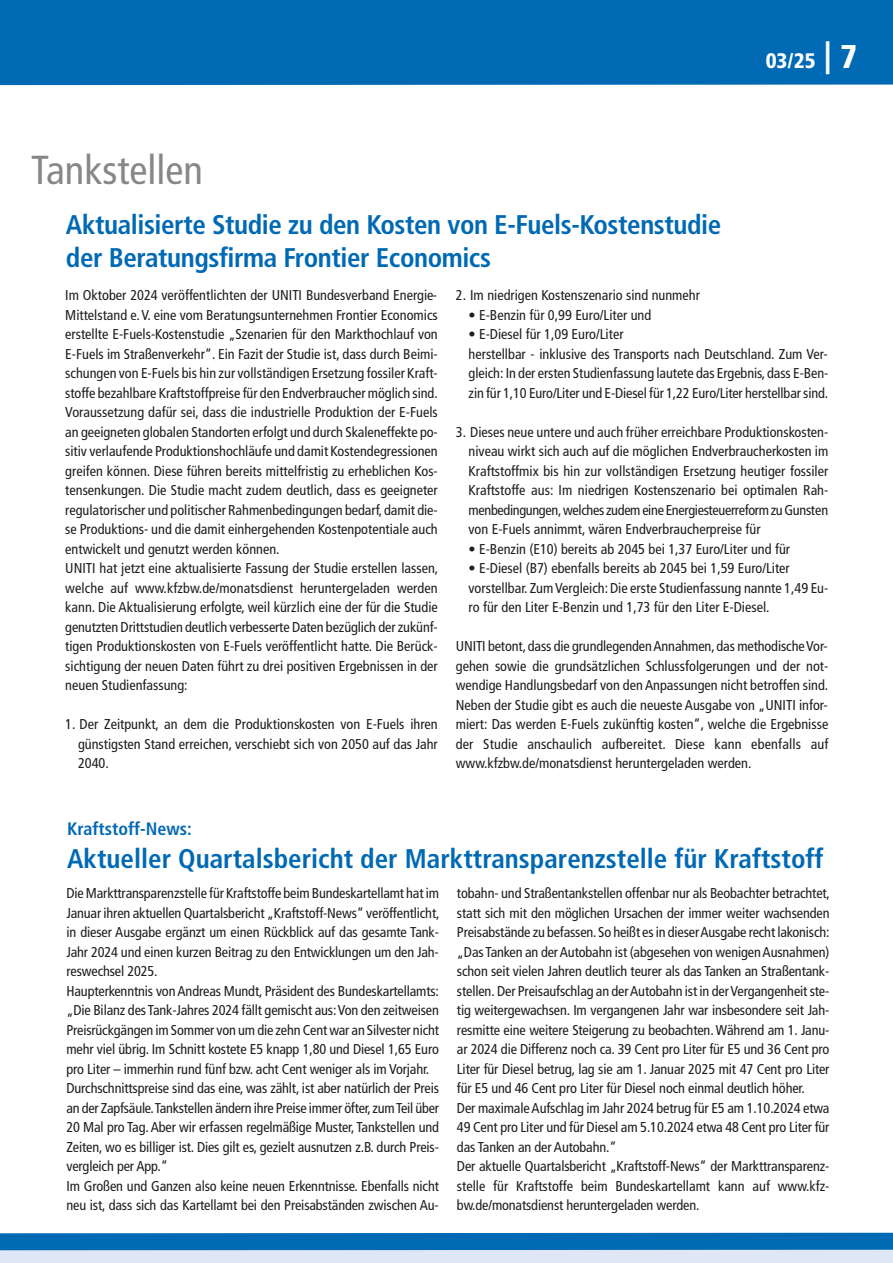
<style>
.page{position:relative;width:893px;height:1263px;background:#fff}
.page>*{position:absolute;margin:0;border:0;box-sizing:border-box;transform-origin:0 0}
.t1{font:condensed 40.5px "Frutiger";color:#878787}
.t2{font:700 condensed 27px/33px "Frutiger";letter-spacing:-.015em;color:#0069b4}
.t3{font:900 condensed 21px "Frutiger";color:#fff}
.t4{font:700 condensed 18px "Frutiger";color:#0069b4}
.t5{font:condensed 14.25px/19.5px "Frutiger";letter-spacing:-.01em;color:#1d1d1b}
.s1{font-size:33px}
</style>
<div class="page">
<div style="left:0;top:0;width:893px;height:85px;background:#0069b4"></div>
<svg style="left:0;top:1233px;width:893px;height:30px;background:#619fd0"></svg>
<h1 class="t1" style="left:31px;top:154px;width:173px">Tankstellen</h1>
<h2 class="t2" style="left:66px;top:211px;width:657px">Aktualisierte Studie zu den Kosten von E-Fuels-Kostenstudie der Beratungsfirma Frontier Economics</h2>
<h3 class="t3" style="left:766px;top:53px;width:93px">03/25 <span class="s1">| 7</span></h3>
<p class="t5" style="left:65px;top:287px;width:374px">Im Oktober 2024 veröffentlichten der UNITI Bundesverband Energie-Mittelstand e. V. eine vom Beratungsunternehmen Frontier Economics erstellte E-Fuels-Kostenstudie „Szenarien für den Markthochlauf von E-Fuels im Straßenverkehr“. Ein Fazit der Studie ist, dass durch Beimi&shy;schungen von E-Fuels bis hin zur vollständigen Ersetzung fossiler Kraft&shy;stoffe bezahlbare Kraftstoffpreise für den Endverbraucher möglich sind.<br>Voraussetzung dafür sei, dass die industrielle Produktion der E-Fuels an geeigneten globalen Standorten erfolgt und durch Skaleneffekte po&shy;sitiv verlaufende Produktionshochläufe und damit Kostendegressionen greifen können. Diese führen bereits mittelfristig zu erheblichen Kos - tensenkungen. Die Studie macht zudem deutlich, dass es geeigneter regulatorischer und politischer Rahmenbedingungen bedarf, damit die&shy;se Produktions- und die damit einhergehenden Kostenpotentiale auch entwickelt und genutzt werden können.<br>UNITI hat jetzt eine aktualisierte Fassung der Studie erstellen lassen, welche auf www.kfzbw.de/monatsdienst heruntergeladen werden kann. Die Aktualisierung erfolgte, weil kürzlich eine der für die Studie genutzten Drittstudien deutlich verbesserte Daten bezüglich der zukünf&shy;tigen Produktionskosten von E-Fuels veröffentlicht hatte. Die Berück&shy;sichtigung der neuen Daten führt zu drei positiven Ergebnissen in der neuen Studienfassung:</p>
<p class="t5" style="left:78px;top:716px;width:361px;text-align:justify;text-indent:-13px">1. Der Zeitpunkt, an dem die Produktionskosten von E-Fuels ihren günstigsten Stand erreichen, verschiebt sich von 2050 auf das Jahr 2040.</p>
<p class="t5" style="left:456px;top:287px;width:246px">2. Im niedrigen Kostenszenario sind nunmehr</p>
<p class="t5" style="left:469px;top:306px;width:184px">• E-Benzin für 0,99 Euro/Liter und</p>
<p class="t5" style="left:469px;top:326px;width:361px">• E-Diesel für 1,09 Euro/Liter<br>herstellbar - inklusive des Transports nach Deutschland. Zum Ver&shy;gleich: In der ersten Studienfassung lautete das Ergebnis, dass E-Ben&shy;zin für 1,10 Euro/Liter und E-Diesel für 1,22 Euro/Liter herstellbar sind.</p>
<p class="t5" style="left:469px;top:423px;width:361px;text-align:justify;text-indent:-13px">3. Dieses neue untere und auch früher erreichbare Produktionskos ten&shy;niveau wirkt sich auch auf die möglichen Endverbraucherkosten im Kraftstoffmix bis hin zur vollständigen Ersetzung heutiger fossiler Kraftstoffe aus: Im niedrigen Kostenszenario bei optimalen Rah&shy;menbedingungen, welches zudem eine Energiesteuerreform zu Guns ten von E-Fuels annimmt, wären Endverbraucherpreise für</p>
<p class="t5" style="left:469px;top:540px;width:323px">• E-Benzin (E10) bereits ab 2045 bei 1,37 Euro/Liter und für</p>
<p class="t5" style="left:469px;top:560px;width:361px">• E-Diesel (B7) ebenfalls bereits ab 2045 bei 1,59 Euro/Liter vorstellbar. Zum Vergleich: Die erste Studienfassung nannte 1,49 Eu&shy;ro für den Liter E-Benzin und 1,73 für den Liter E-Diesel.</p>
<p class="t5" style="left:456px;top:638px;width:374px;text-align:justify">UNITI betont, dass die grundlegenden Annahmen, das methodische Vor&shy;gehen sowie die grundsätzlichen Schlussfolgerungen und der not&shy;wendige Handlungsbedarf von den Anpassungen nicht betroffen sind.<br>Neben der Studie gibt es auch die neueste Ausgabe von „UNITI infor&shy;miert: Das werden E-Fuels zukünftig kosten“, welche die Ergebnisse der Studie anschaulich aufbereitet. Diese kann ebenfalls auf www.kfzbw.de/monatsdienst heruntergeladen werden.</p>
<p class="t4" style="left:67px;top:821px;width:126px">Kraftstoff-News:</p>
<h2 class="t2" style="left:67px;top:844px;width:758px">Aktueller Quartalsbericht der Markttransparenzstelle für Kraftstoff</h2>
<p class="t5" style="left:66px;top:884px;width:375px">Die Markttransparenzstelle für Kraftstoffe beim Bundeskartellamt hat im Januar ihren aktuellen Quartalsbericht „Kraftstoff-News“ veröffentlicht, in dieser Ausgabe ergänzt um einen Rückblick auf das gesamte Tank-Jahr 2024 und einen kurzen Beitrag zu den Entwicklungen um den Jah&shy;reswechsel 2025.<br>Haupterkenntnis von Andreas Mundt, Präsident des Bundeskartellamts: „Die Bilanz des Tank-Jahres 2024 fällt gemischt aus: Von den zeitweisen Preisrückgängen im Sommer von um die zehn Cent war an Silvester nicht mehr viel übrig. Im Schnitt kostete E5 knapp 1,80 und Diesel 1,65 Euro pro Liter – immerhin rund fünf bzw. acht Cent weniger als im Vorjahr.<br>Durchschnittspreise sind das eine, was zählt, ist aber natürlich der Preis an der Zapfsäule. Tankstellen ändern ihre Preise immer öfter, zum Teil über 20 Mal pro Tag. Aber wir erfassen regelmäßige Muster, Tankstellen und Zeiten, wo es billiger ist. Dies gilt es, gezielt ausnutzen z.B. durch Preis&shy;vergleich per App.“<br>Im Großen und Ganzen also keine neuen Erkenntnisse. Ebenfalls nicht neu ist, dass sich das Kartellamt bei den Preisabständen zwischen Au-</p>
<p class="t5" style="left:457px;top:884px;width:375px">tobahn- und Straßentankstellen offenbar nur als Beobachter betrachtet, statt sich mit den möglichen Ursachen der immer weiter wachsenden Preisabstände zu befassen. So heißt es in dieser Ausgabe recht lakonisch: „Das Tanken an der Autobahn ist (abgesehen von wenigen Ausnahmen) schon seit vielen Jahren deutlich teurer als das Tanken an Straßentank&shy;stellen. Der Preisaufschlag an der Autobahn ist in der Vergangenheit ste&shy;tig weitergewachsen. Im vergangenen Jahr war insbesondere seit Jah&shy;resmitte eine weitere Steigerung zu beobachten. Während am 1. Janu&shy;ar 2024 die Differenz noch ca. 39 Cent pro Liter für E5 und 36 Cent pro Liter für Diesel betrug, lag sie am 1. Januar 2025 mit 47 Cent pro Liter für E5 und 46 Cent pro Liter für Diesel noch einmal deutlich höher.<br>Der maximale Aufschlag im Jahr 2024 betrug für E5 am 1.10.2024 etwa 49 Cent pro Liter und für Diesel am 5.10.2024 etwa 48 Cent pro Liter für das Tanken an der Autobahn.“<br>Der aktuelle Quartalsbericht „Kraftstoff-News“ der Markttransparenz&shy;stelle für Kraftstoffe beim Bundeskartellamt kann auf www.kfz&shy;bw.de/monatsdienst heruntergeladen werden.</p>
</div>
